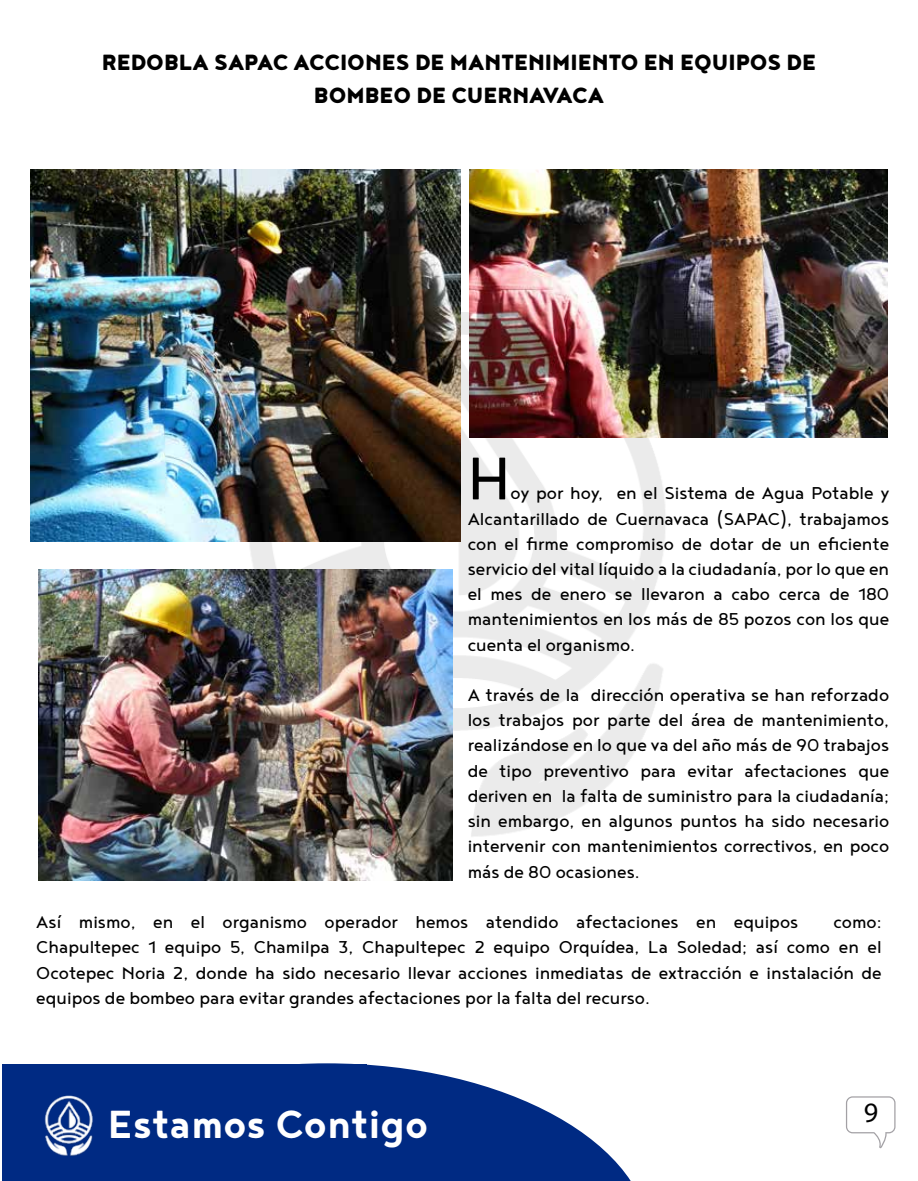
<style>
.page{position:relative;width:918px;height:1181px;background:#fff}
.page>*{position:absolute;margin:0;border:0;box-sizing:border-box;transform-origin:0 0}
.t1{font:73.5px "Noyh";color:#000}
.t2{font:700 48px "Noyh";color:#fff}
.t3{font:28.05px "Myriad Pro";color:#000}
.t4{font:900 27px/32.4px "Noyh";color:#000;text-align:center}
.t5{font:21px/25.2px "Noyh";color:#000;text-align:justify}
</style>
<div class="page">
<svg style="left:846px;top:1096px;width:50px;height:52px"></svg>
<svg style="left:367px;top:1064px;width:263px;height:116px;fill:#002a83"></svg>
<div style="left:3px;top:1064px;width:364px;height:116px;background:#002a83"></div>
<img style="left:44px;top:1095px;width:49px;height:61px">
<img style="left:90px;top:312px;width:575px;height:556px">
<img style="left:470px;top:169px;width:417px;height:269px">
<img style="left:38px;top:570px;width:414px;height:310px">
<img style="left:30px;top:169px;width:431px;height:373px">
<p class="t4" style="left:102px;top:45px;width:716px">REDOBLA SAPAC ACCIONES DE MANTENIMIENTO EN EQUIPOS DE<br>BOMBEO DE CUERNAVACA</p>
<h1 class="t1" style="left:468px;top:438px;width:44px">H</h1>
<p class="t5" style="left:468px;top:480px;width:423px;text-indent:43px">oy por hoy, en el Sistema de Agua Potable y Alcantarillado de Cuernavaca (SAPAC), trabajamos con el firme compromiso de dotar de un eficiente servicio del vital líquido a la ciudadanía, por lo que en el mes de enero se llevaron a cabo cerca de 180 mantenimientos en los más de 85 pozos con los que cuenta el organismo.</p>
<p class="t5" style="left:468px;top:682px;width:423px">A través de la dirección operativa se han reforzado los trabajos por parte del área de mantenimiento, realizándose en lo que va del año más de 90 trabajos de tipo preventivo para evitar afectaciones que deriven en la falta de suministro para la ciudadanía; sin embargo, en algunos puntos ha sido necesario intervenir con mantenimientos correctivos, en poco más de 80 ocasiones.</p>
<p class="t5" style="left:36px;top:909px;width:764px">Así mismo, en el organismo operador hemos atendido afectaciones en equipos</p>
<p class="t5" style="left:36px;top:909px;width:847px;text-indent:797px">como:<br>Chapultepec 1 equipo 5, Chamilpa 3, Chapultepec 2 equipo Orquídea, La Soledad; así como en el Ocotepec Noria 2, donde ha sido necesario llevar acciones inmediatas de extracción e instalación de equipos de bombeo para evitar grandes afectaciones por la falta del recurso.</p>
<h2 class="t2" style="left:34px;top:1095px;width:322px">Estamos Contigo</h2>
<h2 class="t2" style="left:108px;top:1097px;width:322px">Estamos Contigo</h2>
<h3 class="t3" style="left:864px;top:1095px;width:16px">9</h3>
</div>
